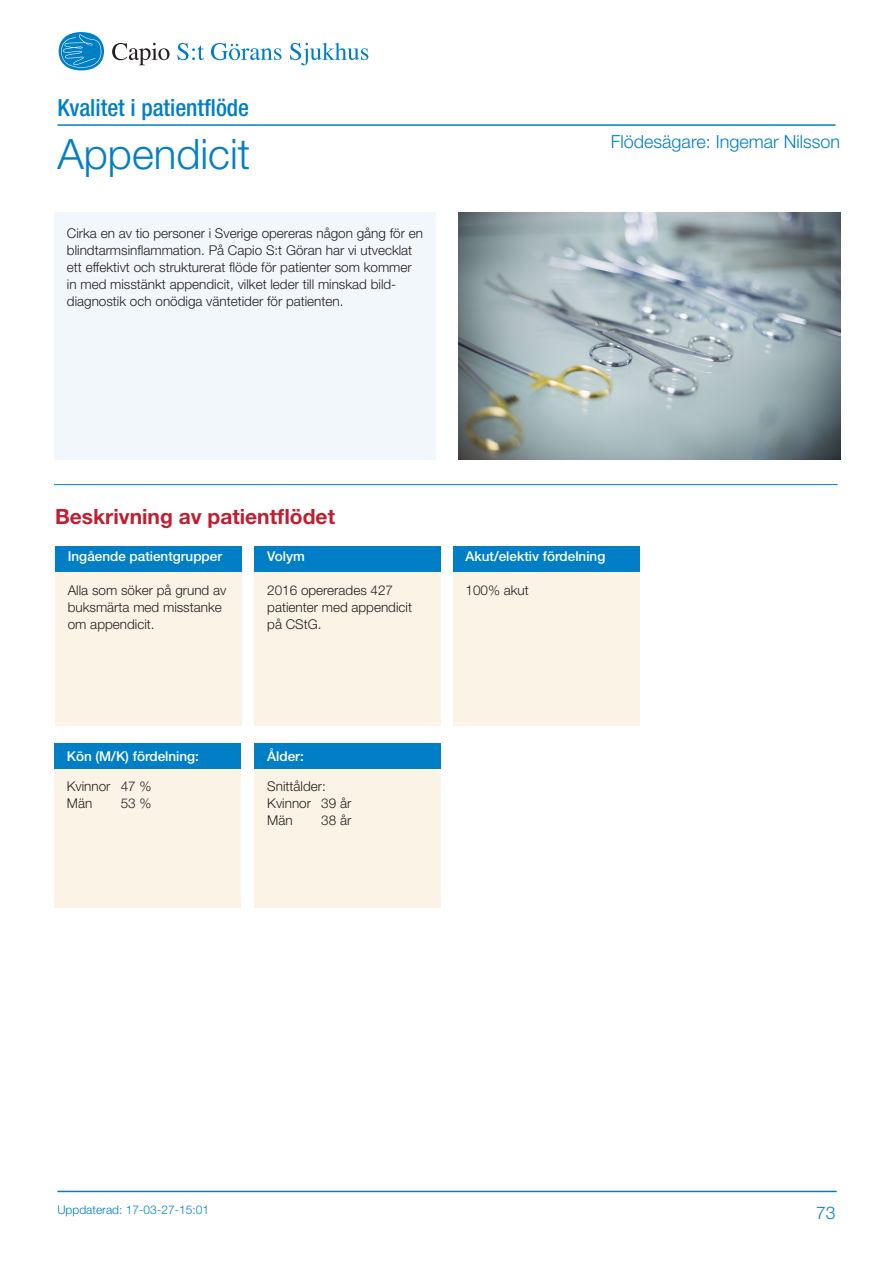
<style>
.page{position:relative;width:893px;height:1263px;background:#fff}
.page>*{position:absolute;margin:0;border:0;box-sizing:border-box;transform-origin:0 0}
.Rubrik_1{font:300 42px "Helvetica Neue LT";color:#007fc6}
.t1{font:500 condensed 23.55px "Helvetica Neue LT";color:#007fc6}
.Rubrik_2{font:700 21px "Helvetica Neue LT";color:#c01e32}
.Sidhuvud_text{font:300 18px "Helvetica Neue LT";color:#007fc6}
.Nedre_rubrik_1{font:300 17.55px "Helvetica Neue LT";color:#007fc6}
._1_Normal{font:300 13.5px/17px "Helvetica Neue LT";color:#231f20}
._1_Normal-2{font:500 13.5px "Helvetica Neue LT";color:#fff}
.Uppdaterad{font:300 12px "Helvetica Neue LT";color:#007fc6}
</style>
<div class="page">
<svg style="left:112px;top:43px;width:57px;height:22px"></svg>
<svg style="left:177px;top:43px;width:27px;height:17px"></svg>
<svg style="left:290px;top:43px;width:78px;height:22px"></svg>
<div style="left:59px;top:32px;width:45px;height:38px;background:#007fc6;border-radius:50%"></div>
<svg style="left:59px;top:34px;width:42px;height:36px"></svg>
<svg style="left:211px;top:43px;width:71px;height:17px"></svg>
<hr style="left:57px;top:124px;width:779px;height:2px;background:#007fc6">
<hr style="left:57px;top:1191px;width:780px;height:1px;background:#007fc6">
<hr style="left:54px;top:484px;width:784px;height:1px;background:#007fc6">
<div style="left:55px;top:568px;width:187px;height:157px;background:#fbf4e6"></div>
<div style="left:55px;top:546px;width:187px;height:25px;background:#007fc6"></div>
<div style="left:254px;top:568px;width:187px;height:157px;background:#fbf4e6"></div>
<div style="left:254px;top:546px;width:187px;height:25px;background:#007fc6"></div>
<div style="left:453px;top:568px;width:186px;height:157px;background:#fbf4e6"></div>
<div style="left:453px;top:546px;width:186px;height:25px;background:#007fc6"></div>
<div style="left:54px;top:764px;width:187px;height:143px;background:#fbf4e6"></div>
<div style="left:54px;top:743px;width:187px;height:26px;background:#007fc6"></div>
<div style="left:254px;top:764px;width:187px;height:143px;background:#fbf4e6"></div>
<div style="left:254px;top:743px;width:187px;height:26px;background:#007fc6"></div>
<div style="left:54px;top:212px;width:382px;height:247px;background:#f2f7fb"></div>
<img style="left:458px;top:212px;width:382px;height:247px">
<h2 class="t1" style="left:57px;top:94px;width:193px">Kvalitet i patientflöde</h2>
<p class="Rubrik_1" style="left:57px;top:128px;width:194px">Appendicit</p>
<p class="Sidhuvud_text" style="left:611px;top:131px;width:231px">Flödesägare: Ingemar Nilsson</p>
<p class="_1_Normal" style="left:67px;top:225px;width:358px">Cirka en av tio personer i Sverige opereras någon gång för en blindtarmsinflammation. På Capio S:t Göran har vi utvecklat ett effektivt och strukturerat flöde för patienter som kommer in med misstänkt appendicit, vilket leder till minskad bild&shy;diagnostik och onödiga väntetider för patienten.</p>
<p class="Rubrik_2" style="left:55px;top:504px;width:282px">Beskrivning av patientflödet</p>
<p class="_1_Normal-2" style="left:68px;top:548px;width:156px">Ingående patientgrupper</p>
<p class="_1_Normal" style="left:68px;top:582px;width:160px">Alla som söker på grund av buksmärta med misstanke om appendicit.</p>
<p class="_1_Normal-2" style="left:267px;top:548px;width:39px">Volym</p>
<p class="_1_Normal" style="left:267px;top:582px;width:146px">2016 opererades 427 patienter med appendicit på CStG.</p>
<p class="_1_Normal-2" style="left:67px;top:748px;width:134px">Kön (M/K) fördelning:</p>
<p class="_1_Normal" style="left:67px;top:777px;width:86px">Kvinnor 47 %</p>
<p class="_1_Normal" style="left:67px;top:794px;width:27px">Män</p>
<p class="_1_Normal" style="left:121px;top:794px;width:32px">53 %</p>
<p class="_1_Normal-2" style="left:267px;top:748px;width:38px">Ålder:</p>
<p class="_1_Normal" style="left:267px;top:777px;width:60px">Snittålder:</p>
<p class="_1_Normal" style="left:267px;top:794px;width:86px">Kvinnor 39 år</p>
<p class="_1_Normal" style="left:267px;top:811px;width:27px">Män</p>
<p class="_1_Normal" style="left:321px;top:811px;width:32px">38 år</p>
<p class="_1_Normal-2" style="left:466px;top:548px;width:141px">Akut/elektiv fördelning</p>
<p class="_1_Normal" style="left:466px;top:582px;width:65px">100% akut</p>
<p class="Uppdaterad" style="left:57px;top:1202px;width:153px">Uppdaterad: 17-03-27-15:01</p>
<p class="Nedre_rubrik_1" style="left:816px;top:1201px;width:21px">73</p>
</div>
